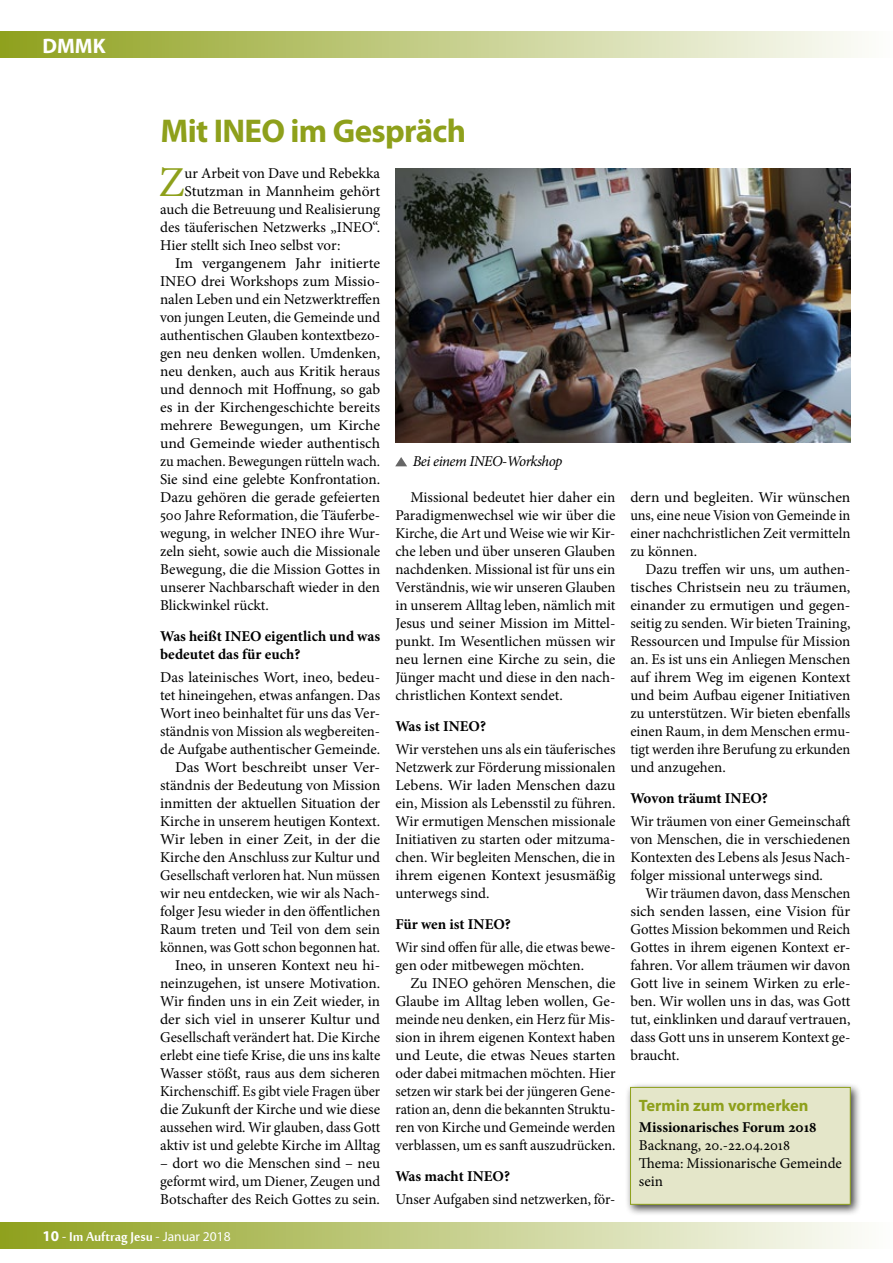
<style>
.page{position:relative;width:893px;height:1263px;background:#fff}
.page>*{position:absolute;margin:0;border:0;box-sizing:border-box;transform-origin:0 0}
.t1{font:42.75px "Minion Pro";color:#8ea01b}
.t2{font:700 33px "Myriad Pro";letter-spacing:-.02em;color:#8ea01b}
.t3{font:700 21px "Myriad Pro";color:#fff}
.t4{font:19.5px "Mool Boran";color:#fff}
.t5{font:700 16.5px "Myriad Pro";color:#8ea01b}
.t6{font:15px/18px "Minion Pro";color:#000;text-align:justify}
.t7{font:15px/18px "Minion Pro";color:#000;scale:.96 1}
.t8{font:15px/18px "Minion Pro";color:#000;text-align:justify;scale:1.04 1}
.t9{font:700 15px/18px "Minion Pro";color:#000}
.t10{font:15px "Minion Pro";color:#000;scale:1.05 1}
.t11{font:italic 15px "Minion Pro";letter-spacing:-.035em;color:#000}
.s1{font-family:"Myriad Pro";font-weight:700;font-size:15px}
.s2{font-family:"Myriad Pro";font-size:13.5px}
</style>
<div class="page">
<div style="left:0;top:31px;width:893px;height:27px;background:linear-gradient(to right,#8fa11d,#fefefd)"></div>
<div style="left:0;top:1222px;width:893px;height:27px;background:linear-gradient(to right,#8fa11d,#fefefd)"></div>
<div style="left:625px;top:1082px;width:236px;height:134px;background:#000;opacity:.75"></div>
<div style="left:630px;top:1087px;width:220px;height:117px;background:#e4e6c9;border:1px solid #8ea01b"></div>
<svg style="left:395px;top:457px;width:12px;height:9px"></svg>
<img style="left:395px;top:169px;width:455px;height:273px">
<h3 class="t3" style="left:43px;top:32px;width:65px">DMMK</h3>
<h2 class="t2" style="left:160px;top:110px;width:307px">Mit INEO im Gespräch</h2>
<h1 class="t1" style="left:159px;top:154px;width:27px">Z</h1>
<p class="t6" style="left:185px;top:165px;width:197px">ur Arbeit von Dave und Rebekka</p>
<p class="t8" style="left:185px;top:183px;width:190px">Stutzman in Mannheim gehört</p>
<p class="t6" style="left:160px;top:201px;width:222px">auch die Betreuung und Realisierung</p>
<p class="t6" style="left:160px;top:219px;width:222px">des täuferischen Netzwerks „INEO“.</p>
<p class="t6" style="left:160px;top:237px;width:182px">Hier stellt sich Ineo selbst vor:</p>
<p class="t10" style="left:175px;top:253px;width:197px">Im vergangenem Jahr initierte</p>
<p class="t6" style="left:160px;top:273px;width:222px">INEO drei Workshops zum Missio-</p>
<p class="t6" style="left:160px;top:291px;width:222px">nalen Leben und ein Netzwerktreffen</p>
<p class="t6" style="left:160px;top:309px;width:222px">von jungen Leuten, die Gemeinde und</p>
<p class="t6" style="left:160px;top:327px;width:222px">authentischen Glauben kontextbezo-</p>
<p class="t6" style="left:160px;top:345px;width:222px">gen neu denken wollen. Umdenken,</p>
<p class="t6" style="left:160px;top:363px;width:222px">neu denken, auch aus Kritik heraus</p>
<p class="t6" style="left:160px;top:381px;width:222px">und dennoch mit Hoffnung, so gab</p>
<p class="t8" style="left:160px;top:399px;width:213px">es in der Kirchengeschichte bereits</p>
<p class="t10" style="left:160px;top:415px;width:211px">mehrere Bewegungen, um Kirche</p>
<p class="t10" style="left:160px;top:433px;width:211px">und Gemeinde wieder authentisch</p>
<p class="t6" style="left:160px;top:453px;width:222px">zu machen. Bewegungen rütteln wach.</p>
<p class="t6" style="left:160px;top:471px;width:222px">Sie sind eine gelebte Konfrontation.</p>
<p class="t6" style="left:160px;top:489px;width:222px">Dazu gehören die gerade gefeierten</p>
<p class="t6" style="left:160px;top:507px;width:222px">500 Jahre Reformation, die Täuferbe-</p>
<p class="t6" style="left:160px;top:525px;width:222px">wegung, in welcher INEO ihre Wur-</p>
<p class="t6" style="left:160px;top:543px;width:222px">zeln sieht, sowie auch die Missionale</p>
<p class="t6" style="left:160px;top:561px;width:222px">Bewegung, die die Mission Gottes in</p>
<p class="t6" style="left:160px;top:579px;width:222px">unserer Nachbarschaft wieder in den</p>
<p class="t6" style="left:160px;top:597px;width:110px">Blickwinkel rückt.</p>
<p class="t9" style="left:160px;top:627px;width:222px">Was heißt INEO eigentlich und was bedeutet das für euch?</p>
<p class="t6" style="left:160px;top:669px;width:222px;text-align:right">Das lateinisches Wort, ineo, bedeu&shy;tet hineingehen, etwas anfangen. Das Wort ineo beinhaltet für uns das Ver&shy;ständnis von Mission als wegbereiten&shy;de Aufgabe authentischer Gemeinde.<br>Das Wort beschreibt unser Ver&shy;ständnis der Bedeutung von Mission inmitten der aktuellen Situation der Kirche in unserem heutigen Kontext.<br>Wir leben in einer Zeit, in der die Kirche den Anschluss zur Kultur und Gesellschaft verloren hat. Nun müssen wir neu entdecken, wie wir als Nach&shy;folger Jesu wieder in den öffentlichen Raum treten und Teil von dem sein können, was Gott schon begonnen hat.<br>Ineo, in unseren Kontext neu hi&shy;neinzugehen, ist unsere Motivation.<br>Wir finden uns in ein Zeit wieder, in der sich viel in unserer Kultur und Gesellschaft verändert hat. Die Kirche erlebt eine tiefe Krise, die uns ins kalte Wasser stößt, raus aus dem sicheren Kirchenschiff. Es gibt viele Fragen über die Zukunft der Kirche und wie diese aussehen wird. Wir glauben, dass Gott aktiv ist und gelebte Kirche im Alltag</p>
<p class="t6" style="left:160px;top:1155px;width:222px">– dort wo die Menschen sind – neu geformt wird, um Diener, Zeugen und Botschafter des Reich Gottes zu sein.</p>
<p class="t11" style="left:413px;top:451px;width:151px">Bei einem INEO-Workshop</p>
<p class="t6" style="left:395px;top:489px;width:222px;text-indent:15px">Missional bedeutet hier daher ein Paradigmenwechsel wie wir über die Kirche, die Art und Weise wie wir Kir&shy;che leben und über unseren Glauben nachdenken. Missional ist für uns ein Verständnis, wie wir unseren Glauben in unserem Alltag leben, nämlich mit Jesus und seiner Mission im Mittel&shy;punkt. Im Wesentlichen müssen wir neu lernen eine Kirche zu sein, die Jünger macht und diese in den nach&shy;christlichen Kontext sendet.</p>
<p class="t9" style="left:395px;top:717px;width:92px">Was ist INEO?</p>
<p class="t6" style="left:395px;top:741px;width:222px">Wir verstehen uns als ein täuferisches Netzwerk zur Förderung missionalen Lebens. Wir laden Menschen dazu ein, Mission als Lebensstil zu führen.<br>Wir ermutigen Menschen missionale Initiativen zu starten oder mitzuma&shy;chen. Wir begleiten Menschen, die in ihrem eigenen Kontext jesusmäßig unterwegs sind.</p>
<p class="t9" style="left:395px;top:915px;width:117px">Für wen ist INEO?</p>
<p class="t7" style="left:395px;top:939px;width:231px">Wir sind offen für alle, die etwas bewe&shy;gen oder mitbewegen möchten.</p>
<p class="t6" style="left:395px;top:975px;width:222px;text-indent:15px">Zu INEO gehören Menschen, die Glaube im Alltag leben wollen, Ge&shy;meinde neu denken, ein Herz für Mis&shy;sion in ihrem eigenen Kontext haben und Leute, die etwas Neues starten oder dabei mitmachen möchten. Hier setzen wir stark bei der jüngeren Gene&shy;ration an, denn die bekannten Struktu&shy;ren von Kirche und Gemeinde werden verblassen, um es sanft auszudrücken.</p>
<p class="t9" style="left:395px;top:1167px;width:116px">Was macht INEO?</p>
<p class="t6" style="left:395px;top:1191px;width:222px">Unser Aufgaben sind netzwerken, för-</p>
<h3 class="t4" style="left:43px;top:1223px;width:190px"><span class="s1">10</span> <span class="s2">-</span> Im Auftrag Jesu <span class="s2">- Januar 2018</span></h3>
<p class="t8" style="left:630px;top:489px;width:213px">dern und begleiten. Wir wünschen uns, eine neue Vision von Gemeinde in einer nachchristlichen Zeit vermitteln zu können.</p>
<p class="t6" style="left:630px;top:561px;width:222px;text-indent:15px">Dazu treffen wir uns, um authen&shy;tisches Christsein neu zu träumen, einander zu ermutigen und gegen&shy;seitig zu senden. Wir bieten Training, Ressourcen und Impulse für Mission an. Es ist uns ein Anliegen Menschen auf ihrem Weg im eigenen Kontext und beim Aufbau eigener Initiativen zu unterstützen. Wir bieten ebenfalls einen Raum, in dem Menschen ermu&shy;tigt werden ihre Berufung zu erkunden und anzugehen.</p>
<p class="t9" style="left:630px;top:789px;width:139px">Wovon träumt INEO?</p>
<p class="t6" style="left:630px;top:813px;width:222px">Wir träumen von einer Gemeinschaft von Menschen, die in verschiedenen Kontexten des Lebens als Jesus Nach&shy;folger missional unterwegs sind.</p>
<p class="t7" style="left:630px;top:885px;width:231px;text-align:justify;text-indent:15px">Wir träumen davon, dass Menschen sich senden lassen, eine Vision für Gottes Mission bekommen und Reich Gottes in ihrem eigenen Kontext er&shy;fahren. Vor allem träumen wir davon Gott live in seinem Wirken zu erle&shy;ben. Wir wollen uns in das, was Gott tut, einklinken und darauf vertrauen, dass Gott uns in unserem Kontext ge&shy;braucht.</p>
<p class="t5" style="left:639px;top:1095px;width:171px">Termin zum vormerken</p>
<p class="t9" style="left:639px;top:1118px;width:179px">Missionarisches Forum 2018</p>
<p class="t6" style="left:639px;top:1137px;width:205px;text-align:left">Backnang, 20.-22.04.2018<br>Thema: Missionarische Gemeinde sein</p>
</div>
